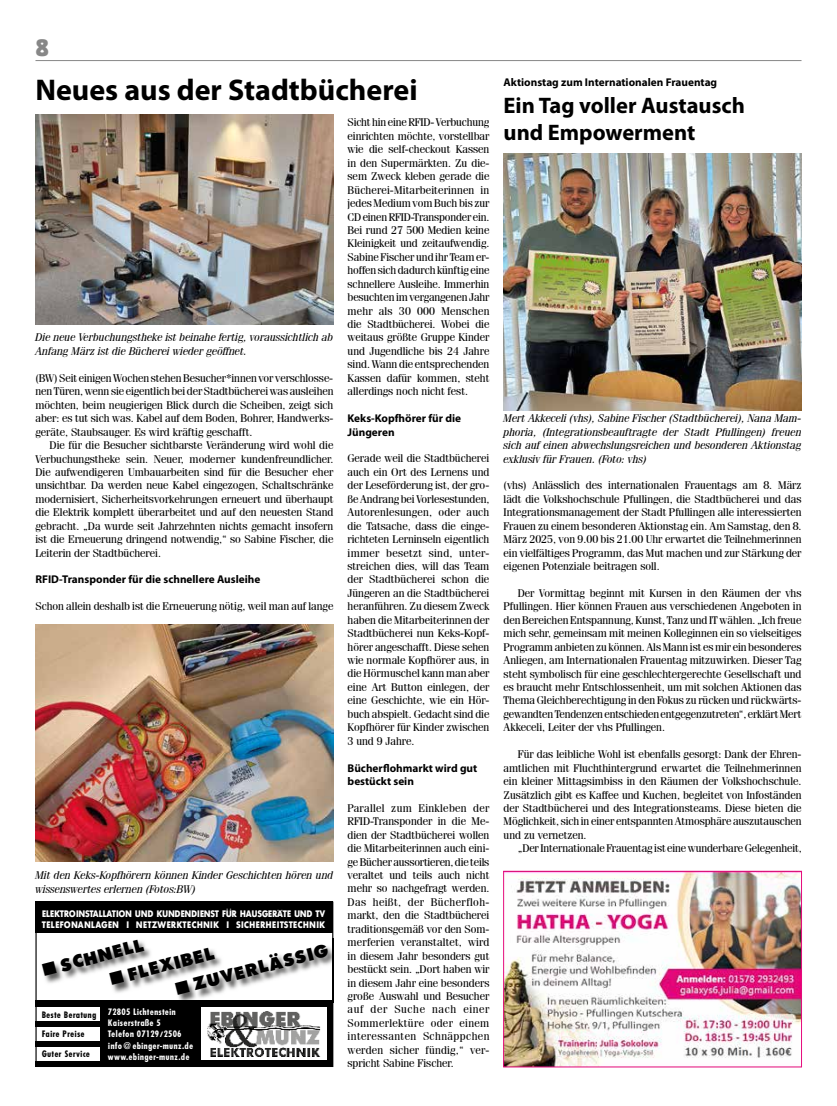
<style>
.page{position:relative;width:837px;height:1106px;background:#fff}
.page>*{position:absolute;margin:0;border:0;box-sizing:border-box;transform-origin:0 0}
.t1{font:700 30px "Myriad Pro";color:#000}
.t2{font:700 22.5px/26.9px "Myriad Pro";color:#000}
.t3{font:20px "Renfrew Normal";color:#878787}
.t4{font:17.5px "Fut Xtr Bol";color:#000}
.t5{font:11.25px/13.4px "Fenice IT Cby BT";color:#000;text-align:justify}
.t6{font:italic 11.25px/13.4px "Fenice IT Cby BT";color:#000}
.t7{font:700 11.25px/13.4px "Myriad Pro";color:#000}
.t8{font:9.38px/11.2px "Fut Bol";letter-spacing:.03em;color:#fff;scale:.85 1}
.t9{font:9.38px/11.5px "Fut Con Bol";letter-spacing:.06em;color:#fff}
.t10{font:9.38px "Fut Con Bol";letter-spacing:.06em;color:#000}
</style>
<div class="page">
<hr style="left:35px;top:60px;width:766px;height:1px;background:#878787">
<svg style="left:35px;top:901px;width:298px;height:166px;fill:#000"></svg>
<img style="left:41px;top:939px;width:291px;height:63px">
<img style="left:332px;top:939px;width:1px;height:61px">
<img style="left:505px;top:873px;width:294px;height:192px">
<div style="left:503px;top:871px;width:298px;height:196px;border:1px solid #e60c7d"></div>
<img style="left:35px;top:115px;width:298px;height:210px">
<img style="left:35px;top:624px;width:298px;height:238px">
<img style="left:503px;top:153px;width:298px;height:257px">
<h3 class="t3" style="left:35px;top:34px;width:15px">8</h3>
<h1 class="t1" style="left:35px;top:70px;width:383px">Neues aus der Stadtbücherei</h1>
<p class="t5" style="left:347px;top:116px;width:143px">Sicht hin eine RFID- Verbuchung einrichten möchte, vorstellbar wie die self-checkout Kassen in den Supermärkten. Zu die&shy;sem Zweck kleben gerade die Bücherei-Mitarbeiterinnen in jedes Medium vom Buch bis zur CD einen RFID-Transponder ein.<br>Bei rund 27 500 Medien keine Kleinigkeit und zeitaufwendig.<br>Sabine Fischer und ihr Team er&shy;hoffen sich dadurch künftig eine schnellere Ausleihe. Immerhin besuchten im vergangenen Jahr mehr als 30 000 Menschen die Stadtbücherei. Wobei die weitaus größte Gruppe Kinder und Jugendliche bis 24 Jahre sind. Wann die entsprechenden Kassen dafür kommen, steht allerdings noch nicht fest.</p>
<p class="t7" style="left:347px;top:411px;width:115px">Keks-Kopfhörer für die<br>Jüngeren</p>
<p class="t5" style="left:347px;top:451px;width:143px">Gerade weil die Stadtbücherei auch ein Ort des Lernens und der Leseförderung ist, der gro&shy;ße Andrang bei Vorlesestunden, Autorenlesungen, oder auch die Tatsache, dass die einge&shy;richteten Lerninseln eigentlich immer besetzt sind, unter&shy;streichen dies, will das Team der Stadtbücherei schon die Jüngeren an die Stadtbücherei heranführen. Zu diesem Zweck haben die Mitarbeiterinnen der Stadtbücherei nun Keks-Kopf&shy;hörer angeschafft. Diese sehen wie normale Kopfhörer aus, in die Hörmuschel kann man aber eine Art Button einlegen, der eine Geschichte, wie ein Hör&shy;buch abspielt. Gedacht sind die Kopfhörer für Kinder zwischen 3 und 9 Jahre.</p>
<p class="t7" style="left:347px;top:760px;width:131px">Bücherflohmarkt wird gut bestückt sein</p>
<p class="t5" style="left:347px;top:801px;width:143px">Parallel zum Einkleben der RFID-Transponder in die Me&shy;dien der Stadtbücherei wollen die Mitarbeiterinnen auch eini&shy;ge Bücher aussortieren, die teils veraltet und teils auch nicht mehr so nachgefragt werden.<br>Das heißt, der Bücherfloh&shy;markt, den die Stadtbücherei traditionsgemäß vor den Som&shy;merferien veranstaltet, wird in diesem Jahr besonders gut bestückt sein. „Dort haben wir in diesem Jahr eine besonders große Auswahl und Besucher auf der Suche nach einer Sommerlektüre oder einem interessanten Schnäppchen werden sicher fündig,“ ver&shy;spricht Sabine Fischer.</p>
<p class="t6" style="left:35px;top:330px;width:299px">Die neue Verbuchungstheke ist beinahe fertig, voraussichtlich ab<br>Anfang März ist die Bücherei wieder geöffnet.</p>
<p class="t5" style="left:35px;top:371px;width:299px">(BW) Seit einigen Wochen stehen Besucher*innen vor verschlosse&shy;nen Türen, wenn sie eigentlich bei der Stadtbücherei was ausleihen möchten, beim neugierigen Blick durch die Scheiben, zeigt sich aber: es tut sich was. Kabel auf dem Boden, Bohrer, Handwerks&shy;geräte, Staubsauger. Es wird kräftig geschafft.</p>
<p class="t5" style="left:35px;top:438px;width:299px;text-indent:14px">Die für die Besucher sichtbarste Veränderung wird wohl die Verbuchungstheke sein. Neuer, moderner kundenfreundlicher.<br>Die aufwendigeren Umbauarbeiten sind für die Besucher eher unsichtbar. Da werden neue Kabel eingezogen, Schaltschränke modernisiert, Sicherheitsvorkehrungen erneuert und überhaupt die Elektrik komplett überarbeitet und auf den neuesten Stand gebracht. „Da wurde seit Jahrzehnten nichts gemacht insofern ist die Erneuerung dringend notwendig,“ so Sabine Fischer, die Leiterin der Stadtbücherei.</p>
<p class="t7" style="left:35px;top:572px;width:226px">RFID-Transponder für die schnellere Ausleihe</p>
<p class="t5" style="left:35px;top:599px;width:299px">Schon allein deshalb ist die Erneuerung nötig, weil man auf lange</p>
<p class="t6" style="left:35px;top:868px;width:299px">Mit den Keks-Kopfhörern können Kinder Geschichten hören und wissenswertes erlernen (Fotos:BW)</p>
<p class="t8" style="left:42px;top:908px;width:334px">ELEKTROINSTALLATION UND KUNDENDIENST FÜR HAUSGERÄTE UND TV<br>TELEFONANLAGEN I NETZWERKTECHNIK I SICHERHEITSTECHNIK</p>
<h3 class="t4" style="left:40px;top:960px;width:105px;rotate:-14deg">■ SCHNELL</h3>
<h3 class="t4" style="left:173px;top:978px;width:159px;rotate:-14deg">■ ZUVERLÄSSIG</h3>
<h3 class="t4" style="left:107px;top:969px;width:109px;rotate:-14deg">■ FLEXIBEL</h3>
<p class="t9" style="left:108px;top:1005px;width:86px">72805 Lichtenstein<br>Kaiserstraße 5<br>Telefon 07129/2506 info@ebinger-munz.de www.ebinger-munz.de</p>
<p class="t10" style="left:42px;top:1009px;width:56px">Beste Beratung</p>
<p class="t10" style="left:42px;top:1028px;width:44px">Faire Preise</p>
<p class="t10" style="left:42px;top:1048px;width:49px">Guter Service</p>
<p class="t7" style="left:503px;top:75px;width:215px">Aktionstag zum Internationalen Frauentag</p>
<h2 class="t2" style="left:503px;top:91px;width:243px">Ein Tag voller Austausch und Empowerment</h2>
<p class="t6" style="left:503px;top:411px;width:299px;text-align:justify">Mert Akkeceli (vhs), Sabine Fischer (Stadtbücherei), Nana Mam&shy;phoria, (Integrationsbeauftragte der Stadt Pfullingen) freuen sich auf einen abwechslungsreichen und besonderen Aktionstag exklusiv für Frauen. (Foto: vhs)</p>
<p class="t5" style="left:503px;top:478px;width:299px">(vhs) Anlässlich des internationalen Frauentags am 8. März lädt die Volkshochschule Pfullingen, die Stadtbücherei und das Integrationsmanagement der Stadt Pfullingen alle interessierten Frauen zu einem besonderen Aktionstag ein. Am Samstag, den 8.<br>März 2025, von 9.00 bis 21.00 Uhr erwartet die Teilnehmerinnen ein vielfältiges Programm, das Mut machen und zur Stärkung der eigenen Potenziale beitragen soll.</p>
<p class="t5" style="left:503px;top:586px;width:299px;text-indent:14px">Der Vormittag beginnt mit Kursen in den Räumen der vhs Pfullingen. Hier können Frauen aus verschiedenen Angeboten in den Bereichen Entspannung, Kunst, Tanz und IT wählen. „Ich freue mich sehr, gemeinsam mit meinen Kolleginnen ein so vielseitiges Programm anbieten zu können. Als Mann ist es mir ein besonderes Anliegen, am Internationalen Frauentag mitzuwirken. Dieser Tag steht symbolisch für eine geschlechtergerechte Gesellschaft und es braucht mehr Entschlossenheit, um mit solchen Aktionen das Thema Gleichberechtigung in den Fokus zu rücken und rückwärts&shy;gewandten Tendenzen entschieden entgegenzutreten“, erklärt Mert Akkeceli, Leiter der vhs Pfullingen.</p>
<p class="t5" style="left:503px;top:747px;width:299px;text-indent:14px">Für das leibliche Wohl ist ebenfalls gesorgt: Dank der Ehren&shy;amtlichen mit Fluchthintergrund erwartet die Teilnehmerinnen ein kleiner Mittagsimbiss in den Räumen der Volkshochschule.<br>Zusätzlich gibt es Kaffee und Kuchen, begleitet von Infoständen der Stadtbücherei und des Integrationsteams. Diese bieten die Möglichkeit, sich in einer entspannten Atmosphäre auszutauschen und zu vernetzen.</p>
<p class="t5" style="left:517px;top:841px;width:285px">„Der Internationale Frauentag ist eine wunderbare Gelegenheit,</p>
</div>
